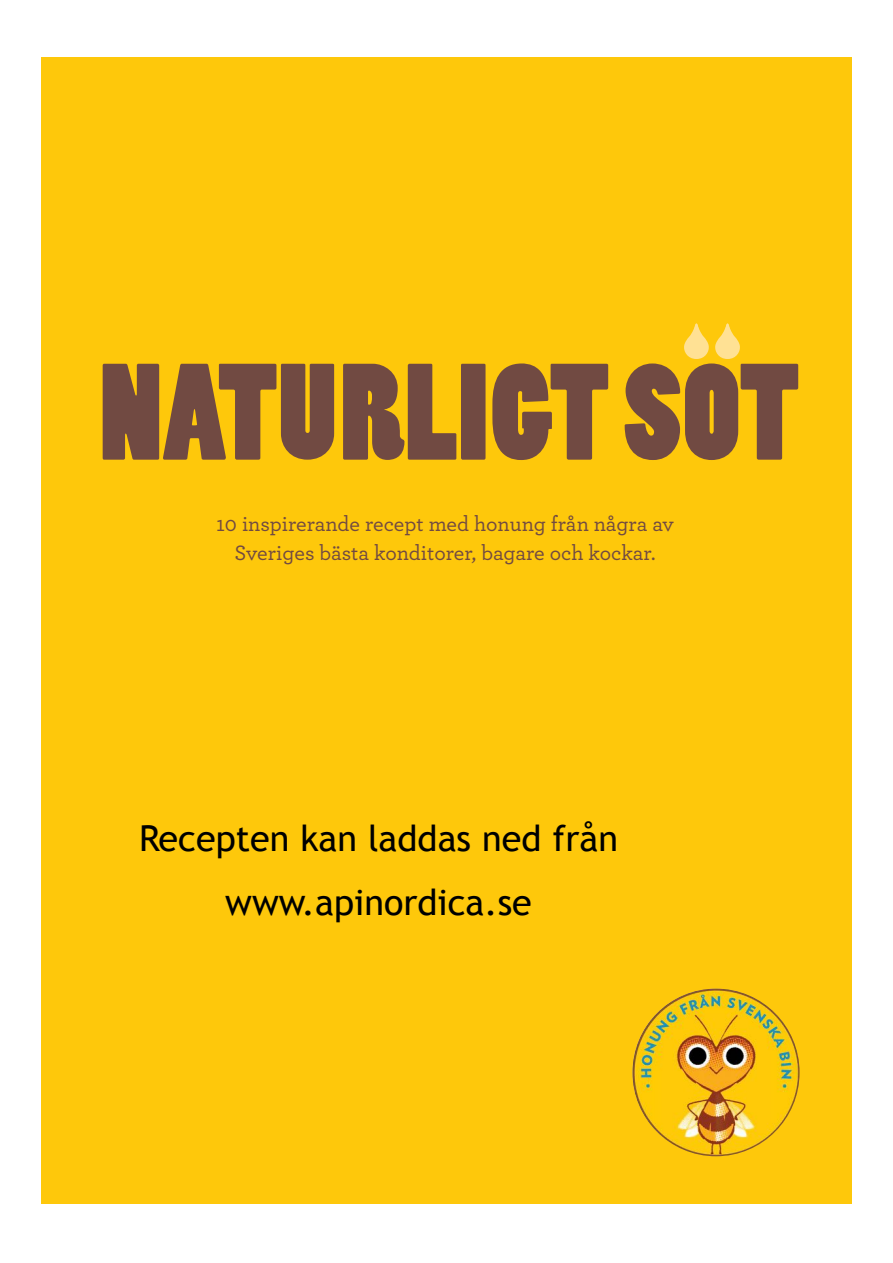
<style>
.page{position:relative;width:893px;height:1263px;background:#fff}
.page>*{position:absolute;margin:0;border:0;box-sizing:border-box;transform-origin:0 0}
.t1{font:127.95px "Poplar Std";color:#714a42}
.t2{font:36px/64.5px "Trebuchet MS";color:#000;text-align:center}
.t3{font:500 21.75px/28.7px "Archer";color:#714a42;text-align:center}
</style>
<div class="page">
<div style="left:41px;top:57px;width:810px;height:1146px;background:#fec80b"></div>
<svg style="left:684px;top:323px;width:56px;height:36px"></svg>
<img style="left:632px;top:989px;width:167px;height:167px;border-radius:84px">
<h1 class="t1" style="left:100px;top:342px;width:701px">NATURLIGT SOT</h1>
<p class="t3" style="left:216px;top:509px;width:459px">10 inspirerande recept med honung från några av<br>Sveriges bästa konditorer, bagare och kockar.</p>
<h2 class="t2" style="left:139px;top:806px;width:480px">Recepten kan laddas ned från www.apinordica.se</h2>
</div>
